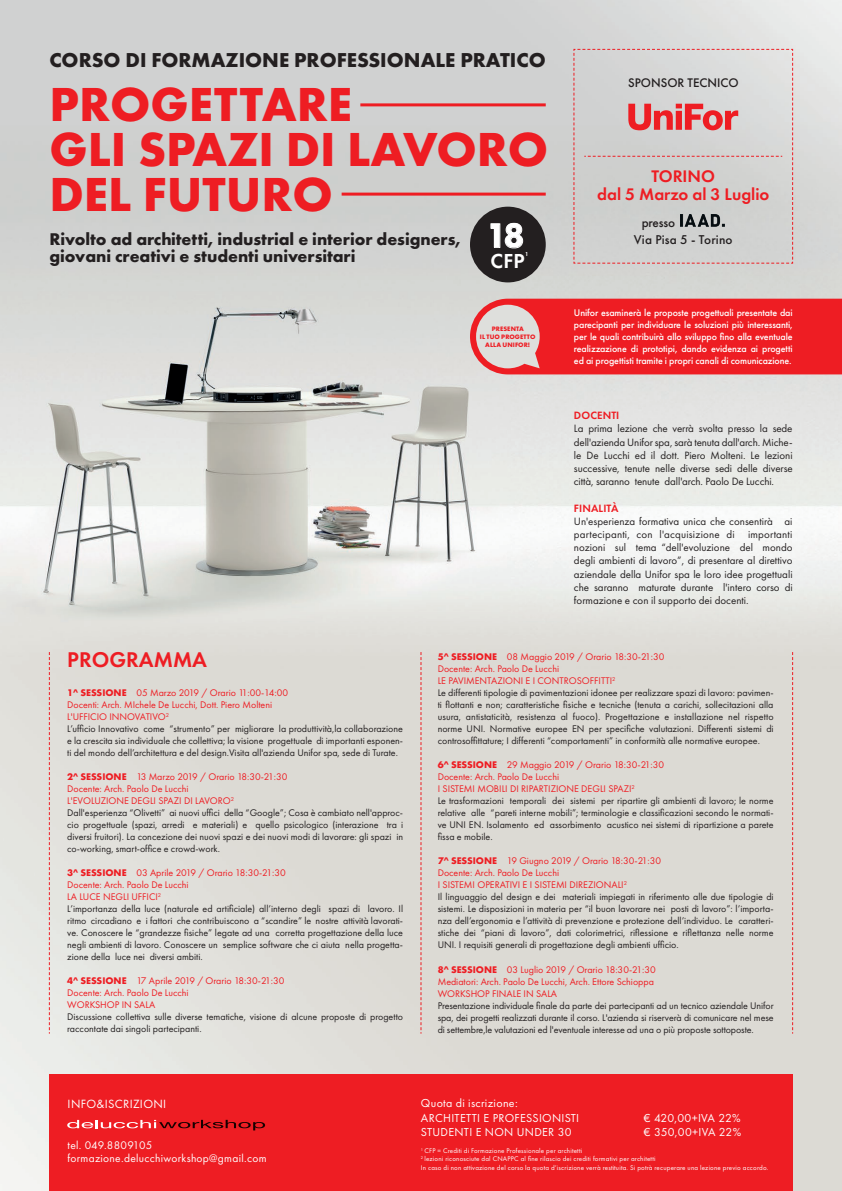
<style>
.page{position:relative;width:842px;height:1191px;background:#fff}
.page>*{position:absolute;margin:0;border:0;box-sizing:border-box;transform-origin:0 0}
.t1{font:700 49.5px/45.3px "Futura PT";color:#ee1d23}
.t2{font:800 35.2px "Futura PT";color:#fff}
.t3{font:600 22.1px "Futura PT";color:#ee1d23}
.t4{font:600 21px "Futura PT";color:#fff}
.t5{font:700 20.9px "Futura PT";color:#231f20}
.t6{font:700 17.6px/17.5px "Futura PT";letter-spacing:-.005em;color:#231f20}
.t7{font:600 17.4px/17.3px "Futura PT";color:#ee1d23;text-align:center}
.t8{font:500 13.3px/17.3px "Futura PT";letter-spacing:.01em;color:#231f20}
.t9{font:500 12.9px "Futura PT";color:#231f20}
.t10{font:12.4px "Futura PT";letter-spacing:.025em;color:#fff}
.t11{font:12px/14.4px "Futura PT";letter-spacing:.025em;color:#fff}
.t12{font:12px "Futura PT";letter-spacing:-.005em;color:#fff}
.t13{font:12px "Futura PT";letter-spacing:.005em;color:#fff}
.t14{font:11.5px/13px "Futura PT";letter-spacing:.025em;color:#fff}
.t15{font:11px/13.2px "Futura PT";letter-spacing:-.005em;color:#231f20;text-align:justify}
.t16{font:600 11px "Futura PT";letter-spacing:.01em;color:#ee1d23}
.t17{font:10px/12px "Futura PT";color:#231f20}
.t18{font:500 10px/12px "Futura PT";letter-spacing:-.01em;color:#fff;text-align:justify}
.t19{font:10px/12px "Futura PT";color:#ee1d23}
.t20{font:7px/8.4px "Futura PT";letter-spacing:.025em;color:#fff}
.t21{font:700 6.6px/8px "Futura PT";letter-spacing:.01em;color:#ee1d23;text-align:center}
.t22{font:600 6px "Futura PT";color:#fff}
.s1{font-weight:700;color:#ee1d23}
.s2{color:#ee1d23}
.s3{font-weight:700}
</style>
<div class="page">
<img style="left:0;top:0;width:842px;height:1191px">
<hr style="left:360px;top:103px;width:186px;height:3px;background:#ee1d23">
<hr style="left:342px;top:193px;width:204px;height:3px;background:#ee1d23">
<svg style="left:49px;top:652px;width:1px;height:381px"></svg>
<svg style="left:421px;top:652px;width:1px;height:381px"></svg>
<svg style="left:792px;top:652px;width:1px;height:381px"></svg>
<div style="left:49px;top:1074px;width:744px;height:117px;background:#ee1d23"></div>
<svg style="left:67px;top:1119px;width:198px;height:11px"></svg>
<svg style="left:573px;top:49px;width:220px;height:215px;background:#d3cac9"></svg>
<svg style="left:470px;top:299px;width:372px;height:75px;background:#eb393d"></svg>
<div style="left:470px;top:207px;width:76px;height:75px;background:#231f20;border-radius:50%"></div>
<svg style="left:490px;top:222px;width:34px;height:27px"></svg>
<img style="left:681px;top:214px;width:44px;height:13px">
<h3 class="t5" style="left:49px;top:47px;width:498px">CORSO DI FORMAZIONE PROFESSIONALE PRATICO</h3>
<h1 class="t1" style="left:49px;top:80px;width:500px">PROGETTARE<br>GLI SPAZI DI LAVORO<br>DEL FUTURO</h1>
<h3 class="t6" style="left:49px;top:229px;width:413px">Rivolto ad architetti, industrial e interior designers, giovani creativi e studenti universitari</h3>
<h2 class="t2" style="left:486px;top:214px;width:40px">18</h2>
<h3 class="t4" style="left:491px;top:247px;width:36px">CFP</h3>
<p class="t22" style="left:525px;top:251px;width:5px">1</p>
<p class="t21" style="left:480px;top:324px;width:57px">PRESENTA<br>IL TUO PROGETTO<br>ALLA UNIFOR!</p>
<p class="t9" style="left:628px;top:75px;width:112px">SPONSOR TECNICO</p>
<h3 class="t7" style="left:597px;top:167px;width:174px">TORINO<br>dal 5 Marzo al 3 Luglio</h3>
<h3 class="t8" style="left:634px;top:214px;width:100px;text-indent:8px">presso<br>Via Pisa 5 - Torino</h3>
<p class="t18" style="left:574px;top:307px;width:220px">Unifor esaminerà le proposte progettuali presentate dai parecipanti per individuare le soluzioni più interessanti, per le quali contribuirà allo sviluppo fino alla eventuale realizzazione di prototipi, dando evidenza ai progetti ed ai progettisti tramite i propri canali di comunicazione.</p>
<p class="t16" style="left:574px;top:408px;width:47px">DOCENTI</p>
<p class="t15" style="left:574px;top:422px;width:220px">La prima lezione che verrà svolta presso la sede dell'azienda Unifor spa, sarà tenuta dall'arch. Miche&shy;le De Lucchi ed il dott. Piero Molteni. Le lezioni successive, tenute nelle diverse sedi delle diverse città, saranno tenute dall'arch. Paolo De Lucchi.</p>
<p class="t16" style="left:574px;top:501px;width:46px">FINALITÀ</p>
<p class="t15" style="left:574px;top:514px;width:220px">Un'esperienza formativa unica che consentirà ai partecipanti, con l'acquisizione di importanti nozioni sul tema “dell'evoluzione del mondo degli ambienti di lavoro”, di presentare al direttivo aziendale della Unifor spa le loro idee progettuali che saranno maturate durante l'intero corso di formazione e con il supporto dei docenti.</p>
<h3 class="t3" style="left:67px;top:646px;width:141px">PROGRAMMA</h3>
<p class="t17" style="left:67px;top:686px;width:337px"><span class="s1">1^ SESSIONE</span> <span class="s2">05 Marzo 2019 / Orario 11:00-14:00<br>Docenti: Arch. MIchele De Lucchi, Dott. Piero Molteni<br>L'UFFICIO INNOVATIVO</span><sup>2<br></sup>L’ufficio Innovativo come “strumento” per migliorare la produttività,la collaborazione e la crescita sia individuale che collettiva; la visione progettuale di importanti esponen&shy;ti del mondo dell’architettura e del design.Visita all'azienda Unifor spa, sede di Turate.</p>
<p class="t17" style="left:67px;top:770px;width:337px"><span class="s1">2^ SESSIONE</span> <span class="s2">13 Marzo 2019 / Orario 18:30-21:30<br>Docente: Arch. Paolo De Lucchi<br>L'EVOLUZIONE DEGLI SPAZI DI LAVORO</span><sup>2<br></sup>Dall'esperienza “Olivetti” ai nuovi uffici della “Google”; Cosa è cambiato nell'approc&shy;cio progettuale (spazi, arredi e materiali) e quello psicologico (interazione tra i diversi fruitori). La concezione dei nuovi spazi e dei nuovi modi di lavorare: gli spazi in co-working, smart-office e crowd-work.</p>
<p class="t17" style="left:67px;top:866px;width:337px"><span class="s1">3^ SESSIONE</span> <span class="s2">03 Aprile 2019 / Orario 18:30-21:30<br>Docente: Arch. Paolo De Lucchi<br>LA LUCE NEGLI UFFICI</span><sup>2<br></sup>L’importanza della luce (naturale ed artificiale) all’interno degli spazi di lavoro. Il ritmo circadiano e i fattori che contribuiscono a “scandire” le nostre attività lavorati&shy;ve. Conoscere le “grandezze fisiche” legate ad una corretta progettazione della luce negli ambienti di lavoro. Conoscere un semplice software che ci aiuta nella progetta&shy;zione della luce nei diversi ambiti.</p>
<p class="t19" style="left:67px;top:974px;width:219px"><span class="s3">4^ SESSIONE</span> 17 Aprile 2019 / Orario 18:30-21:30<br>Docente: Arch. Paolo De Lucchi<br>WORKSHOP IN SALA</p>
<p class="t17" style="left:67px;top:1010px;width:337px">Discussione collettiva sulle diverse tematiche, visione di alcune proposte di progetto raccontate dai singoli partecipanti.</p>
<p class="t17" style="left:438px;top:651px;width:337px"><span class="s1">5^ SESSIONE</span> <span class="s2">08 Maggio 2019 / Orario 18:30-21:30<br>Docente: Arch. Paolo De Lucchi<br>LE PAVIMENTAZIONI E I CONTROSOFFITTI</span><sup>2<br></sup>Le differenti tipologie di pavimentazioni idonee per realizzare spazi di lavoro: pavimen&shy;ti flottanti e non; caratteristiche fisiche e tecniche (tenuta a carichi, sollecitazioni alla usura, antistaticità, resistenza al fuoco). Progettazione e installazione nel rispetto norme UNI. Normative europee EN per specifiche valutazioni. Differenti sistemi di controsoffittature; I differenti “comportamenti” in conformità alle normative europee.</p>
<p class="t17" style="left:438px;top:759px;width:337px"><span class="s1">6^ SESSIONE</span> <span class="s2">29 Maggio 2019 / Orario 18:30-21:30<br>Docente: Arch. Paolo De Lucchi<br>I SISTEMI MOBILI DI RIPARTIZIONE DEGLI SPAZI</span><sup>2<br></sup>Le trasformazioni temporali dei sistemi per ripartire gli ambienti di lavoro; le norme relative alle “pareti interne mobili”; terminologie e classificazioni secondo le normati&shy;ve UNI EN. Isolamento ed assorbimento acustico nei sistemi di ripartizione a parete fissa e mobile.</p>
<p class="t17" style="left:438px;top:855px;width:337px"><span class="s1">7^ SESSIONE</span> <span class="s2">19 Giugno 2019 / Orario 18:30-21:30<br>Docente: Arch. Paolo De Lucchi<br>I SISTEMI OPERATIVI E I SISTEMI DIREZIONALI</span><sup>2<br></sup>Il linguaggio del design e dei materiali impiegati in riferimento alle due tipologie di sistemi. Le disposizioni in materia per “il buon lavorare nei posti di lavoro”: l’importa&shy;nza dell’ergonomia e l’attività di prevenzione e protezione dell’individuo. Le caratteri&shy;stiche dei “piani di lavoro”, dati colorimetrici, riflessione e riflettanza nelle norme UNI. I requisiti generali di progettazione degli ambienti ufficio.</p>
<p class="t19" style="left:438px;top:963px;width:219px"><span class="s3">8^ SESSIONE</span> 03 Luglio 2019 / Orario 18:30-21:30<br>Mediatori: Arch. Paolo De Lucchi, Arch. Ettore Schioppa<br>WORKSHOP FINALE IN SALA</p>
<p class="t17" style="left:438px;top:999px;width:337px;text-align:justify">Presentazione individuale finale da parte dei partecipanti ad un tecnico aziendale Unifor spa, dei progetti realizzati durante il corso. L'azienda si riserverà di comunicare nel mese di settembre,le valutazioni ed l'eventuale interesse ad una o più proposte sottoposte.</p>
<p class="t10" style="left:68px;top:1097px;width:100px">INFO&amp;ISCRIZIONI</p>
<p class="t14" style="left:68px;top:1138px;width:200px">tel. 049.8809105 formazione.delucchiworkshop@gmail.com</p>
<p class="t11" style="left:421px;top:1096px;width:160px">Quota di iscrizione:<br>ARCHITETTI E PROFESSIONISTI</p>
<p class="t12" style="left:644px;top:1110px;width:98px">€ 420,00+IVA 22%</p>
<p class="t11" style="left:421px;top:1125px;width:152px">STUDENTI E NON UNDER 30</p>
<p class="t13" style="left:644px;top:1125px;width:99px">€ 350,00+IVA 22%</p>
<p class="t20" style="left:421px;top:1146px;width:349px"><sup>1</sup> CFP = Crediti di Formazione Professionale per architetti<br><sup>2</sup> lezioni riconosciute dal CNAPPC al fine rilascio dei crediti formativi per architetti<br>In caso di non attivazione del corso la quota d’iscrizione verrà restituita. Si potrà recuperare una lezione previo accordo.</p>
</div>
